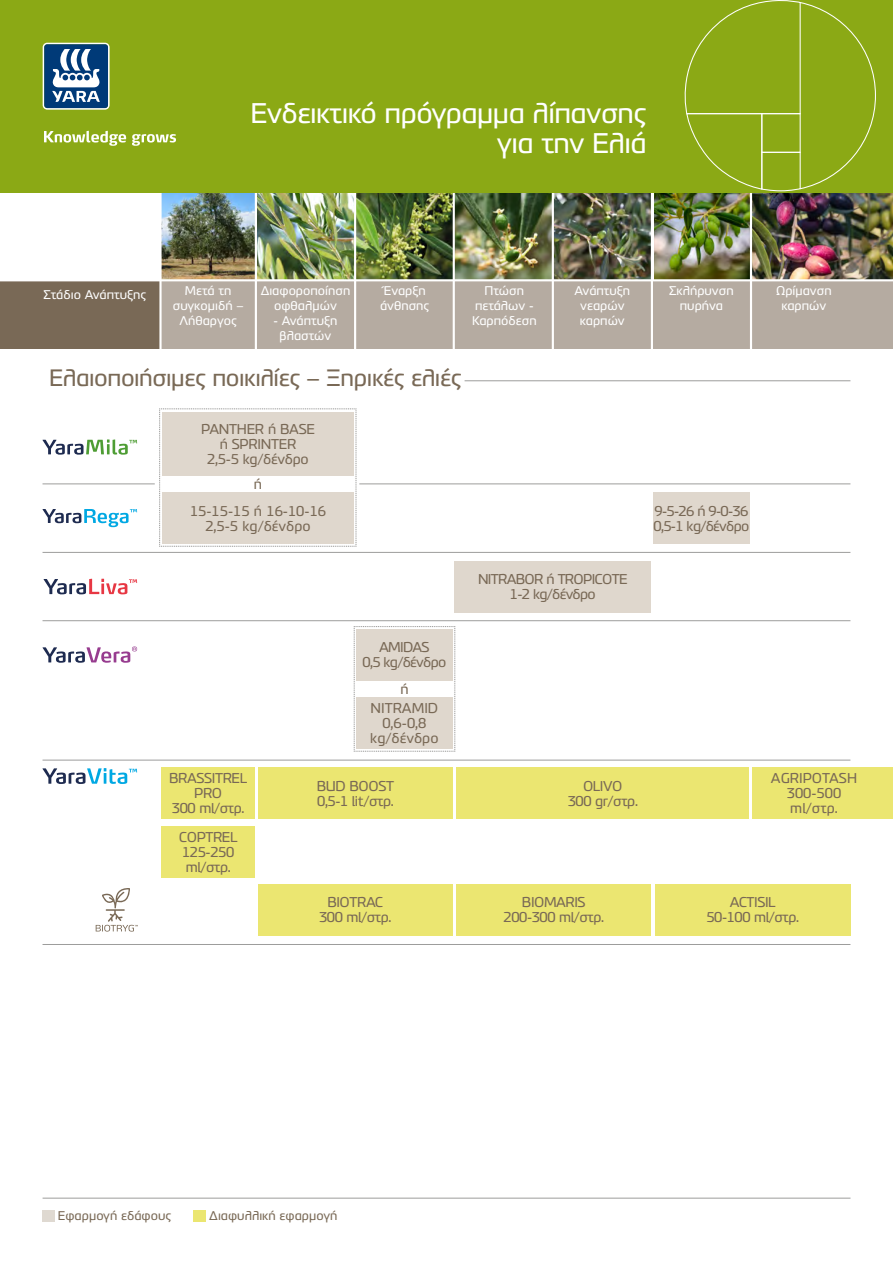
<style>
.page{position:relative;width:893px;height:1263px;background:#fff}
.page>*{position:absolute;margin:0;border:0;box-sizing:border-box;transform-origin:0 0}
.t1{font:27px/30px "PF Benchmark Pro";letter-spacing:-.02em;color:#fff;text-align:right}
.t2{font:22.5px "PF Benchmark Pro";letter-spacing:-.02em;color:#796956}
.t3{font:13.5px/15px "PF Benchmark Pro";letter-spacing:-.03em;color:#796956;text-align:center}
.t4{font:13.5px/15px "PF Benchmark Pro";color:#796956;text-align:center}
.t5{font:13.5px/15px "PF Benchmark Pro";letter-spacing:-.05em;color:#796956;text-align:center}
.t6{font:12px/15px "PF Benchmark Pro";color:#fff;text-align:center}
.t7{font:12px "PF Benchmark Pro";color:#796956}
</style>
<div class="page">
<svg style="left:159px;top:408px;width:198px;height:139px"></svg>
<svg style="left:354px;top:626px;width:102px;height:126px"></svg>
<hr style="left:43px;top:1198px;width:807px;height:1px;background:#9d9d9c">
<img style="left:455px;top:192px;width:97px;height:87px">
<img style="left:752px;top:192px;width:141px;height:87px">
<img style="left:356px;top:192px;width:97px;height:87px">
<img style="left:554px;top:192px;width:97px;height:87px">
<img style="left:654px;top:192px;width:96px;height:87px">
<img style="left:162px;top:192px;width:93px;height:87px">
<img style="left:258px;top:192px;width:96px;height:87px">
<div style="left:0;top:280px;width:227px;height:69px;background:#796956"></div>
<div style="left:162px;top:280px;width:731px;height:69px;background:#b5aba1"></div>
<hr style="left:0;top:279px;width:893px;height:2px;background:#fff">
<hr style="left:552px;top:184px;width:2px;height:166px;background:#fff">
<hr style="left:651px;top:184px;width:2px;height:166px;background:#fff">
<hr style="left:750px;top:184px;width:2px;height:166px;background:#fff">
<hr style="left:255px;top:184px;width:2px;height:166px;background:#fff">
<hr style="left:354px;top:184px;width:2px;height:166px;background:#fff">
<hr style="left:453px;top:184px;width:2px;height:166px;background:#fff">
<hr style="left:159px;top:184px;width:3px;height:166px;background:#fff">
<div style="left:0;top:0;width:893px;height:192px;background:#8ba915"></div>
<svg style="left:44px;top:131px;width:132px;height:15px"></svg>
<svg style="left:43px;top:43px;width:67px;height:67px;background:#587ea3"></svg>
<svg style="left:684px;top:0;width:192px;height:192px"></svg>
<div style="left:162px;top:412px;width:192px;height:64px;background:#dfd7cd"></div>
<svg style="left:43px;top:439px;width:94px;height:16px"></svg>
<hr style="left:43px;top:484px;width:112px;height:1px;background:#9d9d9c">
<hr style="left:359px;top:484px;width:491px;height:1px;background:#9d9d9c">
<hr style="left:43px;top:552px;width:807px;height:1px;background:#9d9d9c">
<hr style="left:43px;top:620px;width:807px;height:1px;background:#9d9d9c">
<hr style="left:43px;top:760px;width:807px;height:1px;background:#9d9d9c">
<hr style="left:43px;top:944px;width:807px;height:1px;background:#9d9d9c">
<div style="left:653px;top:493px;width:97px;height:51px;background:#dfd7cd"></div>
<div style="left:455px;top:561px;width:196px;height:51px;background:#dfd7cd"></div>
<div style="left:356px;top:629px;width:97px;height:51px;background:#dfd7cd"></div>
<div style="left:356px;top:697px;width:97px;height:51px;background:#dfd7cd"></div>
<svg style="left:43px;top:509px;width:94px;height:18px"></svg>
<div style="left:162px;top:493px;width:192px;height:51px;background:#dfd7cd"></div>
<svg style="left:44px;top:579px;width:93px;height:15px"></svg>
<svg style="left:43px;top:646px;width:94px;height:17px"></svg>
<svg style="left:43px;top:768px;width:94px;height:16px"></svg>
<svg style="left:96px;top:888px;width:42px;height:43px"></svg>
<div style="left:258px;top:884px;width:194px;height:51px;background:#ebe671"></div>
<div style="left:457px;top:884px;width:194px;height:51px;background:#ebe671"></div>
<div style="left:655px;top:884px;width:195px;height:51px;background:#ebe671"></div>
<div style="left:162px;top:767px;width:93px;height:51px;background:#ebe671"></div>
<div style="left:162px;top:826px;width:93px;height:51px;background:#ebe671"></div>
<div style="left:258px;top:767px;width:195px;height:51px;background:#ebe671"></div>
<div style="left:457px;top:767px;width:292px;height:51px;background:#ebe671"></div>
<div style="left:752px;top:767px;width:141px;height:51px;background:#ebe671"></div>
<hr style="left:465px;top:380px;width:385px;height:1px;background:#9d9d9c">
<div style="left:43px;top:1210px;width:12px;height:12px;background:#dfd9d1"></div>
<div style="left:194px;top:1210px;width:12px;height:12px;background:#ebe671"></div>
<h1 class="t1" style="left:250px;top:99px;width:398px">Ενδεικτικό πρόγραμμα λίπανσης για την Ελιά</h1>
<p class="t6" style="left:44px;top:287px;width:104px">Στάδιο Ανάπτυξης</p>
<p class="t6" style="left:173px;top:283px;width:72px">Μετά τη συγκομιδή –<br>Λήθαργος</p>
<p class="t6" style="left:261px;top:283px;width:91px">Διαφοροποίηση οφθαλμών</p>
<p class="t6" style="left:274px;top:313px;width:65px">- Ανάπτυξη βλαστών</p>
<p class="t6" style="left:380px;top:283px;width:51px">Έναρξη άνθησης</p>
<p class="t6" style="left:472px;top:283px;width:66px">Πτώση πετάλων -<br>Καρπόδεση</p>
<p class="t6" style="left:575px;top:283px;width:57px">Ανάπτυξη νεαρών καρπών</p>
<p class="t6" style="left:776px;top:283px;width:57px">Ωρίμανση καρπών</p>
<p class="t6" style="left:669px;top:283px;width:66px">Σκλήρυνση πυρήνα</p>
<h2 class="t2" style="left:49px;top:364px;width:414px">Ελαιοποιήσιμες ποικιλίες – Ξηρικές ελιές</h2>
<p class="t3" style="left:201px;top:422px;width:115px">PANTHER ή BASE ή SPRINTER<br>2,5-5 kg/δένδρο</p>
<p class="t3" style="left:254px;top:477px;width:10px">ή</p>
<p class="t4" style="left:190px;top:503px;width:138px">15-15-15 ή 16-10-16<br>2,5-5 kg/δένδρο</p>
<p class="t5" style="left:362px;top:640px;width:85px">AMIDAS<br>0,5 kg/δένδρο</p>
<p class="t4" style="left:370px;top:701px;width:70px">NITRAMID<br>0,6-0,8 kg/δένδρο</p>
<p class="t3" style="left:400px;top:682px;width:10px">ή</p>
<p class="t5" style="left:478px;top:572px;width:151px">NITRABOR ή TROPICOTE<br>1-2 kg/δένδρο</p>
<p class="t5" style="left:653px;top:504px;width:97px;text-align:left">9-5-26 ή 9-0-36<br>0,5-1 kg/δένδρο</p>
<p class="t3" style="left:169px;top:771px;width:79px">BRASSITREL<br>PRO<br>300 ml/στρ.</p>
<p class="t3" style="left:179px;top:830px;width:60px;text-align:left">COPTREL<br>125-250 ml/στρ.</p>
<p class="t3" style="left:317px;top:778px;width:79px;text-align:left">BUD BOOST<br>0,5-1 lit/στρ.</p>
<p class="t3" style="left:568px;top:778px;width:72px">OLIVO<br>300 gr/στρ.</p>
<p class="t4" style="left:771px;top:771px;width:88px">AGRIPOTASH<br>300-500 ml/στρ.</p>
<p class="t3" style="left:319px;top:895px;width:74px">BIOTRAC<br>300 ml/στρ.</p>
<p class="t3" style="left:503px;top:895px;width:102px">BIOMARIS<br>200-300 ml/στρ.</p>
<p class="t3" style="left:706px;top:895px;width:94px">ACTISIL<br>50-100 ml/στρ.</p>
<p class="t7" style="left:58px;top:1208px;width:115px">Εφαρμογή εδάφους</p>
<p class="t7" style="left:209px;top:1208px;width:130px">Διαφυλλική εφαρμογή</p>
</div>
